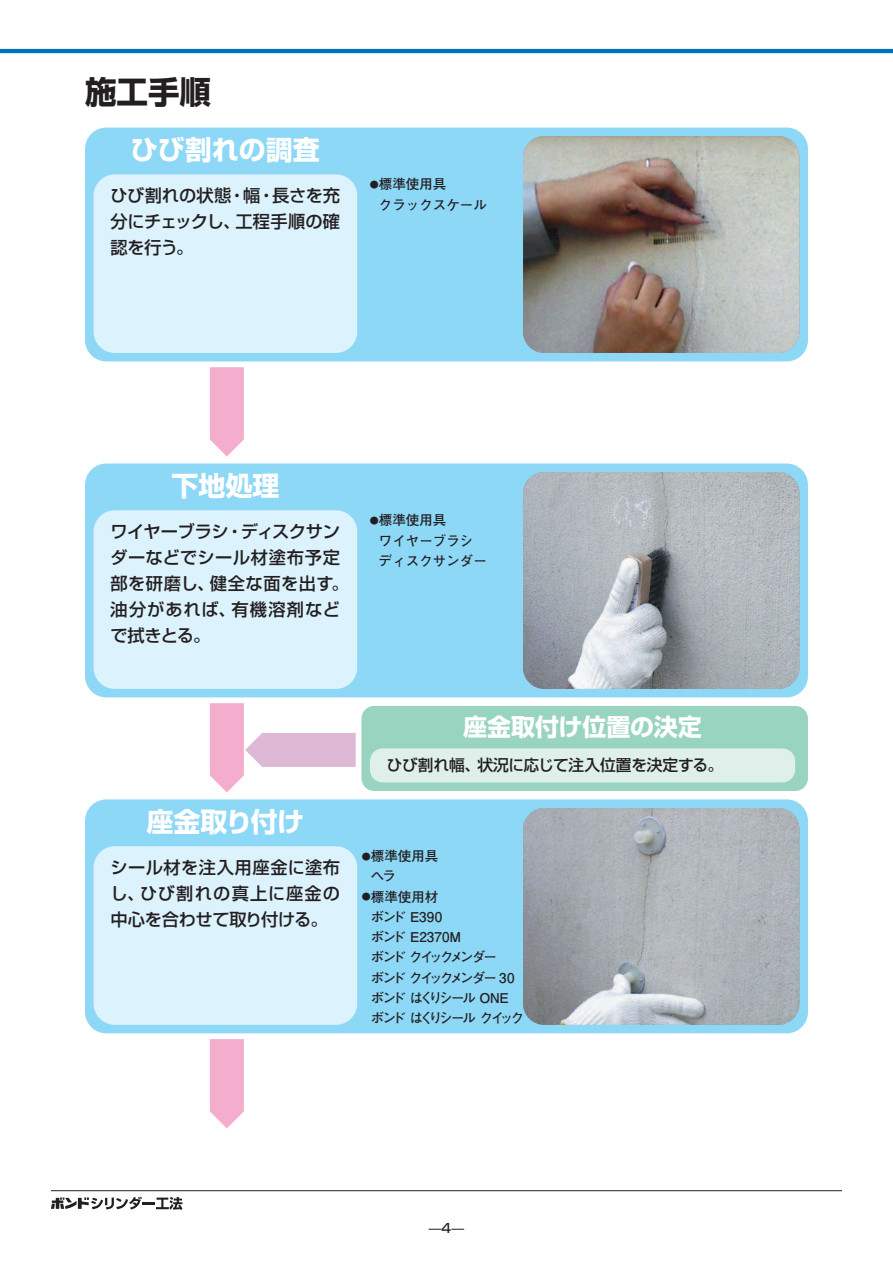
<style>
.page{position:relative;width:893px;height:1263px;background:#fff}
.page>*{position:absolute;margin:0;border:0;box-sizing:border-box;transform-origin:0 0}
.t1{font:700 31.5px "Shin Go Pr 6 N";color:#231f20}
.t2{font:700 27px "Shin Go Pr 6 N";color:#fff}
.t3{font:700 24px "Shin Go Pr 6 N";color:#fff}
.t4{font:500 17.25px/25.8px "Shin Go Pr 6 N";letter-spacing:.015em;color:#231f20;text-align:justify}
.t5{font:500 15.75px "Shin Go Pr 6 N";letter-spacing:-.015em;color:#231f20}
.t6{font:700 13.5px/20.2px "Futo Go B101 Pr 6 N";letter-spacing:-.155em;color:#231f20}
.t7{font:700 13.5px/20.2px "Futo Go B101 Pr 6 N";color:#231f20}
.t8{font:500 12.75px "Shin Go Pr 6 N";color:#231f20}
.s1{font-size:9px}
</style>
<div class="page">
<svg style="left:51px;top:1197px;width:131px;height:13px"></svg>
<hr style="left:51px;top:1190px;width:791px;height:1px;background:#231f20">
<hr style="left:0;top:49px;width:893px;height:4px;background:#0072bc">
<div style="left:85px;top:128px;width:723px;height:233px;background:#8dd7f7;border-radius:21px"></div>
<div style="left:94px;top:174px;width:263px;height:179px;background:#dcf2fc;border-radius:21px"></div>
<img style="left:523px;top:136px;width:276px;height:217px">
<div style="left:85px;top:463px;width:723px;height:234px;background:#8dd7f7;border-radius:21px"></div>
<div style="left:94px;top:510px;width:263px;height:179px;background:#dcf2fc;border-radius:21px"></div>
<img style="left:523px;top:472px;width:276px;height:217px">
<div style="left:361px;top:706px;width:447px;height:85px;background:#98d4c0;border-radius:13px"></div>
<div style="left:370px;top:748px;width:425px;height:34px;background:#def0e9;border-radius:13px"></div>
<div style="left:85px;top:799px;width:723px;height:234px;background:#8dd7f7;border-radius:21px"></div>
<div style="left:94px;top:846px;width:263px;height:179px;background:#dcf2fc;border-radius:21px"></div>
<img style="left:523px;top:808px;width:276px;height:217px">
<svg style="left:210px;top:367px;width:34px;height:89px"></svg>
<svg style="left:210px;top:1039px;width:34px;height:89px"></svg>
<svg style="left:210px;top:703px;width:146px;height:89px"></svg>
<h1 class="t1" style="left:85px;top:67px;width:127px">施工手順</h1>
<h2 class="t2" style="left:131px;top:128px;width:191px">ひび割れの調査</h2>
<p class="t4" style="left:111px;top:182px;width:231px">ひび割れの状態・幅・長さを充分にチェックし、工程手順の確認を行う。</p>
<p class="t7" style="left:379px;top:174px;width:109px;text-indent:-9px"><span class="s1">●</span>標準使用具<br>クラックスケール</p>
<h2 class="t2" style="left:171px;top:464px;width:110px">下地処理</h2>
<p class="t4" style="left:111px;top:518px;width:240px;text-align:left">ワイヤーブラシ・ディスクサンダーなどでシール材塗布予定部を研磨し、健全な面を出す。油分があれば、有機溶剤などで拭きとる。</p>
<p class="t7" style="left:379px;top:509px;width:109px;text-indent:-9px"><span class="s1">●</span>標準使用具<br>ワイヤーブラシディスクサンダー</p>
<h3 class="t3" style="left:463px;top:707px;width:240px">座金取付け位置の決定</h3>
<p class="t5" style="left:387px;top:752px;width:338px">ひび割れ幅、状況に応じて注入位置を決定する。</p>
<h2 class="t2" style="left:146px;top:800px;width:159px">座金取り付け</h2>
<p class="t4" style="left:111px;top:854px;width:231px">シール材を注入用座金に塗布し、ひび割れの真上に座金の中心を合わせて取り付ける。</p>
<p class="t7" style="left:371px;top:845px;width:69px;text-indent:-9px"><span class="s1">●</span>標準使用具ヘラ</p>
<p class="t6" style="left:371px;top:886px;width:155px;text-indent:-9px"><span class="s1">●</span>標準使用材<br>ボンド E390<br>ボンド E2370M<br>ボンド クイックメンダー<br>ボンド クイックメンダー 30ボンド はくりシール ONEボンド はくりシール クイック</p>
<p class="t8" style="left:429px;top:1218px;width:37px">—4—</p>
</div>
